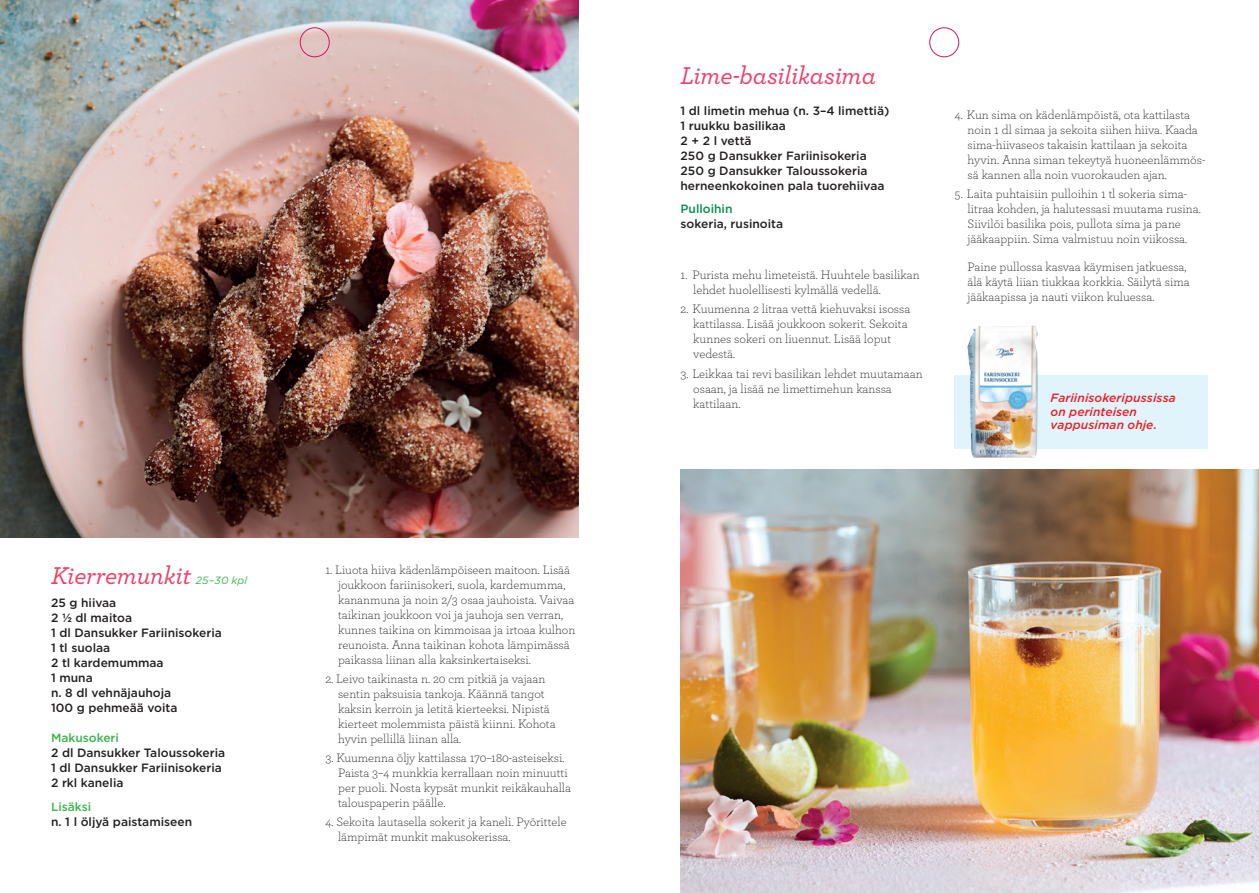
<style>
.page{position:relative;width:1259px;height:893px;background:#fff}
.page>*{position:absolute;margin:0;border:0;box-sizing:border-box;transform-origin:0 0}
.t1{font:italic 500 25.5px "Archer";letter-spacing:-.015em;color:#ef4068}
.t2{font:300 12.75px/15px "Archer";color:#231f20}
.t3{font:500 12px/15px "Gotham";color:#231f20}
.t4{font:italic 500 12px/13.5px "Gotham";letter-spacing:.01em;color:#ee1d23}
.t5{font:500 12px "Gotham";color:#3ab54a}
.t6{font:500 12px "Gotham";color:#098f50}
.t7{font:italic 10.5px "Gotham";letter-spacing:.01em;color:#3ab54a}
.s1{font-weight:700}
</style>
<div class="page">
<div style="left:955px;top:375px;width:253px;height:74px;background:#e1f4fc"></div>
<img style="left:0;top:0;width:578px;height:538px">
<img style="left:680px;top:470px;width:579px;height:423px">
<img style="left:967px;top:325px;width:70px;height:133px">
<div style="left:929px;top:27px;width:30px;height:30px;border:1px solid #d51567;border-radius:50%"></div>
<div style="left:300px;top:27px;width:30px;height:30px;border:1px solid #d51567;border-radius:50%"></div>
<h1 class="t1" style="left:51px;top:557px;width:141px">Kierremunkit</h1>
<p class="t7" style="left:196px;top:573px;width:53px">25–30 kpl</p>
<p class="t3" style="left:51px;top:595px;width:172px">25 g hiivaa<br>2 <span class="s1">½</span> dl maitoa<br>1 dl Dansukker Fariinisokeria<br>1 tl suolaa<br>2 tl kardemummaa<br>1 muna<br>n. 8 dl vehnäjauhoja<br>100 g pehmeää voita</p>
<p class="t5" style="left:51px;top:730px;width:69px">Makusokeri</p>
<p class="t3" style="left:51px;top:745px;width:176px">2 dl Dansukker Taloussokeria<br>1 dl Dansukker Fariinisokeria<br>2 rkl kanelia</p>
<p class="t5" style="left:51px;top:799px;width:42px">Lisäksi</p>
<p class="t3" style="left:51px;top:814px;width:143px">n. 1 l öljyä paistamiseen</p>
<p class="t2" style="left:338px;top:561px;width:239px;text-indent:-13px">1. Liuota hiiva kädenlämpöiseen maitoon. Lisää joukkoon fariinisokeri, suola, kardemumma, kananmuna ja noin 2/3 osaa jauhoista. Vaivaa taikinan joukkoon voi ja jauhoja sen verran, kunnes taikina on kimmoisaa ja irtoaa kulhon reunoista. Anna taikinan kohota lämpimässä paikassa liinan alla kaksinkertaiseksi.</p>
<p class="t2" style="left:338px;top:671px;width:219px;text-indent:-13px">2. Leivo taikinasta n. 20 cm pitkiä ja vajaan sentin paksuisia tankoja. Käännä tangot kaksin kerroin ja letitä kierteeksi. Nipistä kierteet molemmista päistä kiinni. Kohota hyvin pellillä liinan alla.</p>
<p class="t2" style="left:338px;top:750px;width:234px;text-indent:-13px">3. Kuumenna öljy kattilassa 170–180-asteiseksi.<br>Paista 3–4 munkkia kerrallaan noin minuutti per puoli. Nosta kypsät munkit reikäkauhalla talouspaperin päälle.</p>
<p class="t2" style="left:338px;top:814px;width:230px;text-indent:-13px">4. Sekoita lautasella sokerit ja kaneli. Pyörittele lämpimät munkit makusokerissa.</p>
<h1 class="t1" style="left:680px;top:57px;width:197px">Lime-basilikasima</h1>
<p class="t3" style="left:680px;top:103px;width:210px">1 dl limetin mehua (n. 3–4 limettiä)<br>1 ruukku basilikaa<br>2 + 2 l vettä<br>250 g Dansukker Fariinisokeria<br>250 g Dansukker Taloussokeria herneenkokoinen pala tuorehiivaa</p>
<p class="t6" style="left:680px;top:201px;width:53px">Pulloihin</p>
<p class="t3" style="left:680px;top:216px;width:104px">sokeria, rusinoita</p>
<p class="t2" style="left:693px;top:267px;width:228px;text-indent:-13px">1. Purista mehu limeteistä. Huuhtele basilikan lehdet huolellisesti kylmällä vedellä.</p>
<p class="t2" style="left:693px;top:301px;width:219px;text-indent:-13px">2. Kuumenna 2 litraa vettä kiehuvaksi isossa kattilassa. Lisää joukkoon sokerit. Sekoita kunnes sokeri on liuennut. Lisää loput vedestä.</p>
<p class="t2" style="left:693px;top:365px;width:231px;text-indent:-13px">3. Leikkaa tai revi basilikan lehdet muutamaan osaan, ja lisää ne limettimehun kanssa kattilaan.</p>
<p class="t2" style="left:967px;top:106px;width:239px;text-indent:-13px">4. Kun sima on kädenlämpöistä, ota kattilasta noin 1 dl simaa ja sekoita siihen hiiva. Kaada sima-hiivaseos takaisin kattilaan ja sekoita hyvin. Anna siman tekeytyä huoneenlämmös&shy;sä kannen alla noin vuorokauden ajan.</p>
<p class="t2" style="left:967px;top:186px;width:235px;text-indent:-13px">5. Laita puhtaisiin pulloihin 1 tl sokeria sima&shy;litraa kohden, ja halutessasi muutama rusina.<br>Siivilöi basilika pois, pullota sima ja pane jääkaappiin. Sima valmistuu noin viikossa.</p>
<p class="t2" style="left:967px;top:259px;width:224px">Paine pullossa kasvaa käymisen jatkuessa, älä käytä liian tiukkaa korkkia. Säilytä sima jääkaapissa ja nauti viikon kuluessa.</p>
<p class="t4" style="left:1050px;top:391px;width:127px">Fariinisokeripussissa on perinteisen vappusiman ohje.</p>
</div>
